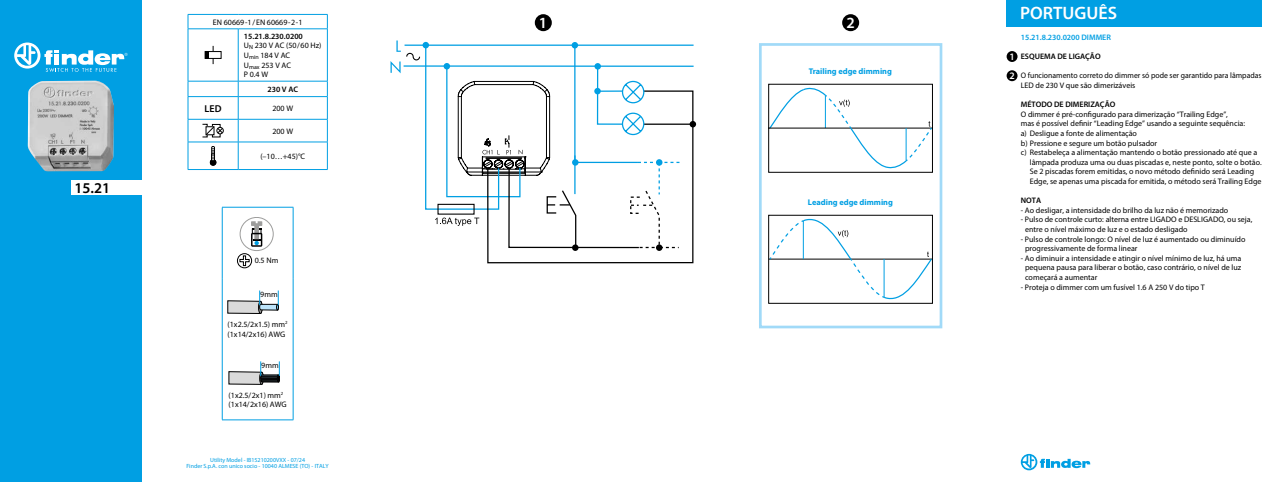
<style>
.page{position:relative;width:1276px;height:482px;background:#fff}
.page>*{position:absolute;margin:0;border:0;box-sizing:border-box;transform-origin:0 0}
.t1{font:600 18px "Myriad Pro";color:#fff}
.t2{font:600 15.6px "Myriad Pro";color:#fff}
.t3{font:600 15px "Myriad Pro";color:#000}
.t4{font:600 10px "Myriad Pro";color:#000}
.t5{font:600 9.9px/19.2px "Myriad Pro";color:#fff}
.t6{font:700 8.3px "Myriad Pro";color:#009fe3}
.t7{font:8px/9.6px "Myriad Pro";color:#000}
.t8{font:600 8px "Myriad Pro";color:#000}
.t9{font:600 8px "Myriad Pro";color:#009fe3}
.t10{font:6px/6px "Myriad Pro";color:#009fe3;text-align:center}
.s1{font-weight:600}
</style>
<div class="page">
<hr style="left:188px;top:14px;width:50px;height:1px;background:#009fe3">
<svg style="left:188px;top:15px;width:1px;height:14px"></svg>
<hr style="left:238px;top:14px;width:90px;height:1px;background:#009fe3">
<svg style="left:327px;top:15px;width:1px;height:14px"></svg>
<hr style="left:188px;top:29px;width:50px;height:1px;background:#009fe3">
<hr style="left:188px;top:29px;width:1px;height:52px;background:#009fe3">
<hr style="left:238px;top:29px;width:90px;height:1px;background:#009fe3">
<hr style="left:238px;top:29px;width:1px;height:52px;background:#009fe3">
<hr style="left:327px;top:29px;width:1px;height:52px;background:#009fe3">
<hr style="left:238px;top:81px;width:90px;height:1px;background:#009fe3">
<hr style="left:238px;top:96px;width:90px;height:1px;background:#009fe3">
<hr style="left:188px;top:119px;width:50px;height:1px;background:#009fe3">
<hr style="left:238px;top:119px;width:90px;height:1px;background:#009fe3">
<hr style="left:188px;top:142px;width:50px;height:1px;background:#009fe3">
<hr style="left:238px;top:142px;width:90px;height:1px;background:#009fe3">
<svg style="left:238px;top:81px;width:1px;height:88px"></svg>
<svg style="left:327px;top:81px;width:1px;height:88px"></svg>
<hr style="left:188px;top:169px;width:50px;height:1px;background:#009fe3">
<hr style="left:238px;top:169px;width:90px;height:1px;background:#009fe3">
<hr style="left:188px;top:81px;width:50px;height:1px;background:#009fe3">
<svg style="left:188px;top:81px;width:1px;height:88px"></svg>
<hr style="left:188px;top:96px;width:50px;height:1px;background:#009fe3">
<div style="left:205px;top:51px;width:17px;height:8px;border:1px solid #000"></div>
<svg style="left:205px;top:46px;width:9px;height:18px"></svg>
<div style="left:212px;top:124px;width:8px;height:13px;border:1px solid #000"></div>
<div style="left:216px;top:127px;width:8px;height:7px;border:1px solid #000;border-radius:50%"></div>
<svg style="left:205px;top:126px;width:18px;height:10px"></svg>
<svg style="left:210px;top:146px;width:6px;height:19px"></svg>
<svg style="left:1020px;top:454px;width:70px;height:16px"></svg>
<div style="left:535px;top:14px;width:17px;height:17px;background:#000;border-radius:50%"></div>
<div style="left:759px;top:43px;width:183px;height:285px;border:3px solid #a1daf8"></div>
<div style="left:768px;top:215px;width:164px;height:89px;border:1px solid #000"></div>
<svg style="left:768px;top:216px;width:165px;height:85px"></svg>
<svg style="left:768px;top:84px;width:165px;height:89px"></svg>
<div style="left:842px;top:14px;width:17px;height:17px;background:#000;border-radius:50%"></div>
<hr style="left:222px;top:207px;width:71px;height:1px;background:#009fe3">
<hr style="left:222px;top:207px;width:1px;height:71px;background:#009fe3">
<hr style="left:293px;top:207px;width:1px;height:71px;background:#009fe3">
<hr style="left:222px;top:278px;width:1px;height:71px;background:#009fe3">
<hr style="left:293px;top:278px;width:1px;height:71px;background:#009fe3">
<hr style="left:222px;top:349px;width:1px;height:71px;background:#009fe3">
<hr style="left:293px;top:349px;width:1px;height:71px;background:#009fe3">
<hr style="left:222px;top:420px;width:71px;height:1px;background:#009fe3">
<div style="left:240px;top:217px;width:34px;height:34px;border:1px solid #9d9d9c;border-radius:50%"></div>
<svg style="left:251px;top:221px;width:11px;height:26px"></svg>
<div style="left:237px;top:253px;width:15px;height:15px;border:1px solid #000;border-radius:50%"></div>
<svg style="left:239px;top:255px;width:11px;height:11px"></svg>
<div style="left:258px;top:301px;width:4px;height:13px;border:1px solid #000;border-radius:50%"></div>
<svg style="left:228px;top:290px;width:51px;height:23px"></svg>
<svg style="left:229px;top:361px;width:51px;height:23px"></svg>
<div style="left:0;top:0;width:142px;height:482px;background:#009fe3"></div>
<div style="left:71px;top:180px;width:75px;height:15px;background:#fff"></div>
<svg style="left:14px;top:43px;width:114px;height:29px"></svg>
<img style="left:28px;top:81px;width:86px;height:90px">
<svg style="left:487px;top:90px;width:207px;height:173px"></svg>
<hr style="left:404px;top:45px;width:289px;height:1px;background:#009fe3">
<div style="left:572px;top:244px;width:6px;height:7px;background:#000;border-radius:50%"></div>
<div style="left:689px;top:121px;width:7px;height:6px;background:#000;border-radius:50%"></div>
<div style="left:656px;top:244px;width:6px;height:7px;background:#000;border-radius:50%"></div>
<hr style="left:403px;top:65px;width:290px;height:2px;background:#009fe3">
<svg style="left:390px;top:41px;width:290px;height:208px"></svg>
<div style="left:1006px;top:0;width:255px;height:27px;background:#009fe3"></div>
<div style="left:1006px;top:51px;width:11px;height:11px;background:#000;border-radius:50%"></div>
<div style="left:1006px;top:70px;width:11px;height:11px;background:#000;border-radius:50%"></div>
<h3 class="t3" style="left:74px;top:178px;width:37px">15.21</h3>
<p class="t7" style="left:213px;top:17px;width:91px">EN 60669-1/EN 60669-2-1</p>
<p class="t7" style="left:244px;top:31px;width:79px"><span class="s1">15.21.8.230.0200<br></span>U<sub>N</sub> 230 V AC (50/60 Hz)<br>U<sub>min</sub> 184 V AC<br>U<sub>max</sub> 253 V AC<br>P 0.4 W</p>
<p class="t8" style="left:267px;top:84px;width:32px">230 V AC</p>
<p class="t4" style="left:205px;top:102px;width:18px">LED</p>
<p class="t7" style="left:272px;top:103px;width:22px">200 W</p>
<p class="t7" style="left:272px;top:126px;width:22px">200 W</p>
<p class="t7" style="left:260px;top:151px;width:46px">(–10…+45)°C</p>
<p class="t7" style="left:255px;top:256px;width:25px">0.5 Nm</p>
<p class="t7" style="left:260px;top:289px;width:19px">9mm</p>
<p class="t7" style="left:228px;top:319px;width:62px">(1x2.5/2x1.5) mm<sup>2 </sup>(1x14/2x16) AWG</p>
<p class="t7" style="left:261px;top:360px;width:19px">9mm</p>
<p class="t7" style="left:229px;top:390px;width:60px">(1x2.5/2x1) mm<sup>2 </sup>(1x14/2x16) AWG</p>
<p class="t10" style="left:186px;top:457px;width:144px">Utility Model - IB15210200VXX - 07/24<br>Finder S.p.A. con unico socio - 10040 ALMESE (TO) - ITALY</p>
<h2 class="t2" style="left:539px;top:13px;width:10px">1</h2>
<h2 class="t2" style="left:846px;top:13px;width:10px">2</h2>
<p class="t6" style="left:808px;top:66px;width:85px">Trailing edge dimming</p>
<p class="t6" style="left:808px;top:197px;width:87px">Leading edge dimming</p>
<h1 class="t1" style="left:1020px;top:2px;width:99px">PORTUGUÊS</h1>
<p class="t9" style="left:1020px;top:32px;width:92px">15.21.8.230.0200 DIMMER</p>
<p class="t8" style="left:1020px;top:51px;width:81px">ESQUEMA DE LIGAÇÃO</p>
<p class="t7" style="left:1020px;top:71px;width:242px">O funcionamento correto do dimmer só pode ser garantido para lâmpadas<br>LED de 230 V que são dimerizáveis</p>
<p class="t8" style="left:1020px;top:99px;width:96px">MÉTODO DE DIMERIZAÇÃO</p>
<p class="t7" style="left:1020px;top:109px;width:209px">O dimmer é pré-configurado para dimerização “Trailing Edge”,</p>
<p class="t7" style="left:1020px;top:119px;width:226px">mas é possível definir “Leading Edge” usando a seguinte sequência:</p>
<p class="t7" style="left:1020px;top:128px;width:118px">a) Desligue a fonte de alimentação</p>
<p class="t7" style="left:1020px;top:138px;width:138px">b) Pressione e segure um botão pulsador</p>
<p class="t7" style="left:1020px;top:148px;width:238px">c) Restabeleça a alimentação mantendo o botão pressionado até que a</p>
<p class="t7" style="left:1029px;top:157px;width:233px">lâmpada produza uma ou duas piscadas e, neste ponto, solte o botão.</p>
<p class="t7" style="left:1029px;top:167px;width:226px">Se 2 piscadas forem emitidas, o novo método definido será Leading</p>
<p class="t7" style="left:1029px;top:176px;width:233px">Edge, se apenas uma piscada for emitida, o método será Trailing Edge</p>
<p class="t8" style="left:1020px;top:195px;width:22px">NOTA</p>
<p class="t7" style="left:1020px;top:205px;width:209px">- Ao desligar, a intensidade do brilho da luz não é memorizado</p>
<p class="t7" style="left:1025px;top:215px;width:229px;text-indent:-4px">- Pulso de controle curto: alterna entre LIGADO e DESLIGADO, ou seja, entre o nível máximo de luz e o estado desligado</p>
<p class="t7" style="left:1025px;top:234px;width:222px;text-indent:-4px">- Pulso de controle longo: O nível de luz é aumentado ou diminuído progressivamente de forma linear</p>
<p class="t7" style="left:1025px;top:253px;width:218px;text-align:justify;text-indent:-4px">- Ao diminuir a intensidade e atingir o nível mínimo de luz, há uma pequena pausa para liberar o botão, caso contrário, o nível de luz começará a aumentar</p>
<p class="t7" style="left:1020px;top:282px;width:186px">- Proteja o dimmer com um fusível 1.6 A 250 V do tipo T</p>
<p class="t5" style="left:1009px;top:47px;width:7px">1<br>2</p>
</div>
